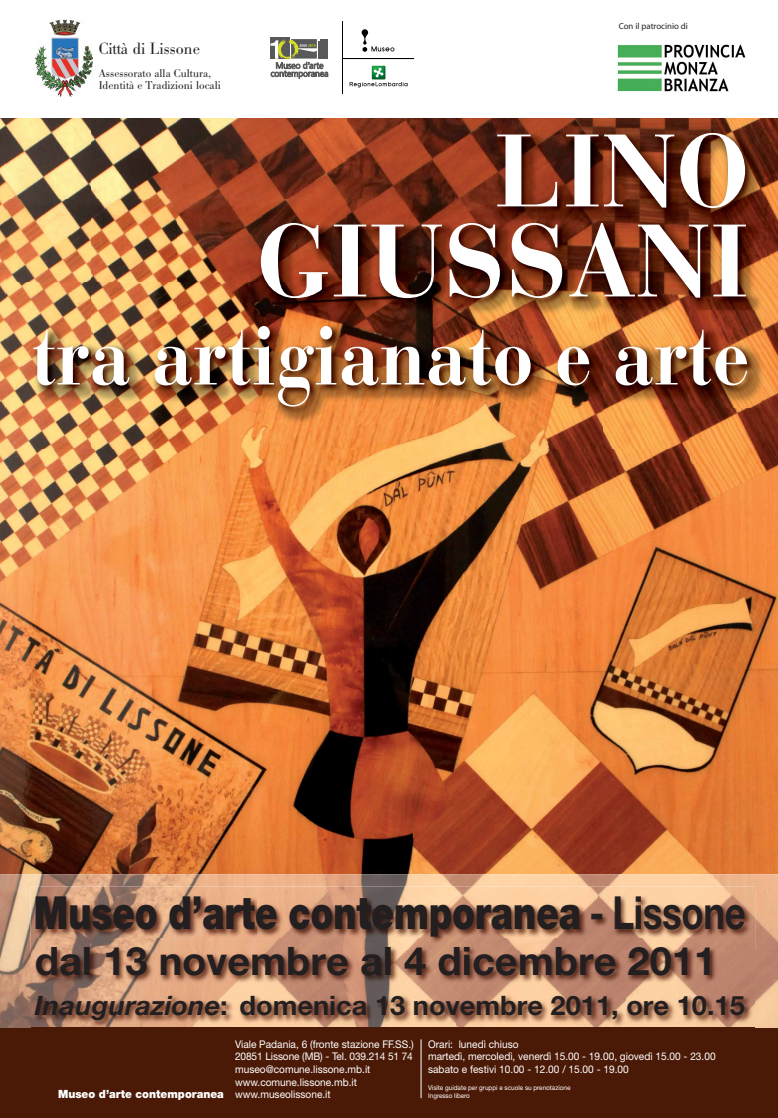
<style>
.page{position:relative;width:778px;height:1118px;background:#fff}
.page>*{position:absolute;margin:0;border:0;box-sizing:border-box;transform-origin:0 0}
.t1{font:700 101.96px/90px "Bauer Bodoni";color:#fff;text-align:right}
.t2{font:700 83.56px "Bauer Bodoni";color:#fff;scale:.89 1}
.t3{font:900 45.6px "Helvetica Neue";letter-spacing:-.01em;color:#231f20;scale:.8 1}
.t4{font:700 39.2px "Helvetica Neue";color:#231f20}
.t5{font:700 26.8px "Helvetica Neue";color:#231f20}
.t6{font:300 16.08px "Bodoni BE";color:#231f20}
.t7{font:900 11.32px "Helvetica Neue";color:#fff;scale:.96 1}
.t8{font:300 11.2px/12.4px "Bodoni BE";color:#231f20}
.t9{font:10.56px/12.5px "Helvetica Neue";color:#fff;scale:.96 1}
.t10{font:8.8px "Myriad Pro";color:#231f20}
.t11{font:6.64px/8px "Helvetica Neue";color:#fff;scale:.96 1}
.s1{font-weight:700}
.s2{font-style:italic}
.s3{font-weight:400;font-size:10.56px}
</style>
<div class="page">
<img style="left:0;top:118px;width:778px;height:756px">
<img style="left:0;top:874px;width:39px;height:153px">
<img style="left:39px;top:874px;width:739px;height:13px">
<img style="left:755px;top:887px;width:23px;height:140px">
<img style="left:617px;top:45px;width:128px;height:46px">
<img style="left:36px;top:19px;width:57px;height:78px">
<div style="left:271px;top:37px;width:19px;height:22px;background:#58595b"></div>
<svg style="left:270px;top:39px;width:58px;height:39px"></svg>
<svg style="left:362px;top:29px;width:32px;height:23px"></svg>
<hr style="left:342px;top:21px;width:1px;height:72px;background:#000">
<img style="left:372px;top:66px;width:14px;height:1px">
<hr style="left:342px;top:58px;width:72px;height:1px;background:#000">
<svg style="left:350px;top:67px;width:57px;height:20px"></svg>
<div style="left:0;top:1027px;width:778px;height:90px;background:#4b1a07"></div>
<hr style="left:421px;top:1039px;width:1px;height:58px;background:#fff">
<img style="left:6px;top:118px;width:761px;height:345px">
<img style="left:31px;top:886px;width:113px;height:52px">
<img style="left:144px;top:886px;width:568px;height:52px">
<img style="left:712px;top:886px;width:43px;height:52px">
<img style="left:31px;top:938px;width:724px;height:89px">
<h3 class="t6" style="left:99px;top:42px;width:103px">Città di Lissone</h3>
<p class="t8" style="left:99px;top:68px;width:124px">Assessorato alla Cultura,<br>Identità e Tradizioni locali</p>
<p class="t10" style="left:619px;top:20px;width:71px">Con il patrocinio di</p>
<h1 class="t1" style="left:256px;top:137px;width:494px">LINO<br>GIUSSANI</h1>
<h2 class="t2" style="left:31px;top:323px;width:808px">tra artigianato e arte</h2>
<h3 class="t3" style="left:34px;top:896px;width:891px">Museo d’arte contemporanea <span class="s1">- Lissone</span></h3>
<h3 class="t4" style="left:35px;top:947px;width:683px">dal 13 novembre al 4 dicembre 2011</h3>
<h3 class="t5" style="left:35px;top:995px;width:711px"><span class="s2">Inaugurazione</span>: domenica 13 novembre 2011, ore 10.15</h3>
<p class="t9" style="left:235px;top:1038px;width:188px">Viale Padania, 6 (fronte stazione FF.SS.)<br>20851 Lissone (MB) - Tel. 039.214 51 74 museo@comune.lissone.mb.it www.comune.lissone.mb.it</p>
<p class="t7" style="left:58px;top:1090px;width:285px">Museo d’arte contemporanea <span class="s3">www.museolissone.it</span></p>
<p class="t9" style="left:428px;top:1038px;width:301px">Orari: lunedì chiuso<br>martedì, mercoledì, venerdì 15.00 - 19.00, giovedì 15.00 - 23.00 sabato e festivi 10.00 - 12.00 / 15.00 - 19.00</p>
<p class="t11" style="left:428px;top:1084px;width:150px">Visite guidate per gruppi e scuole su prenotazione<br>Ingresso libero</p>
</div>
